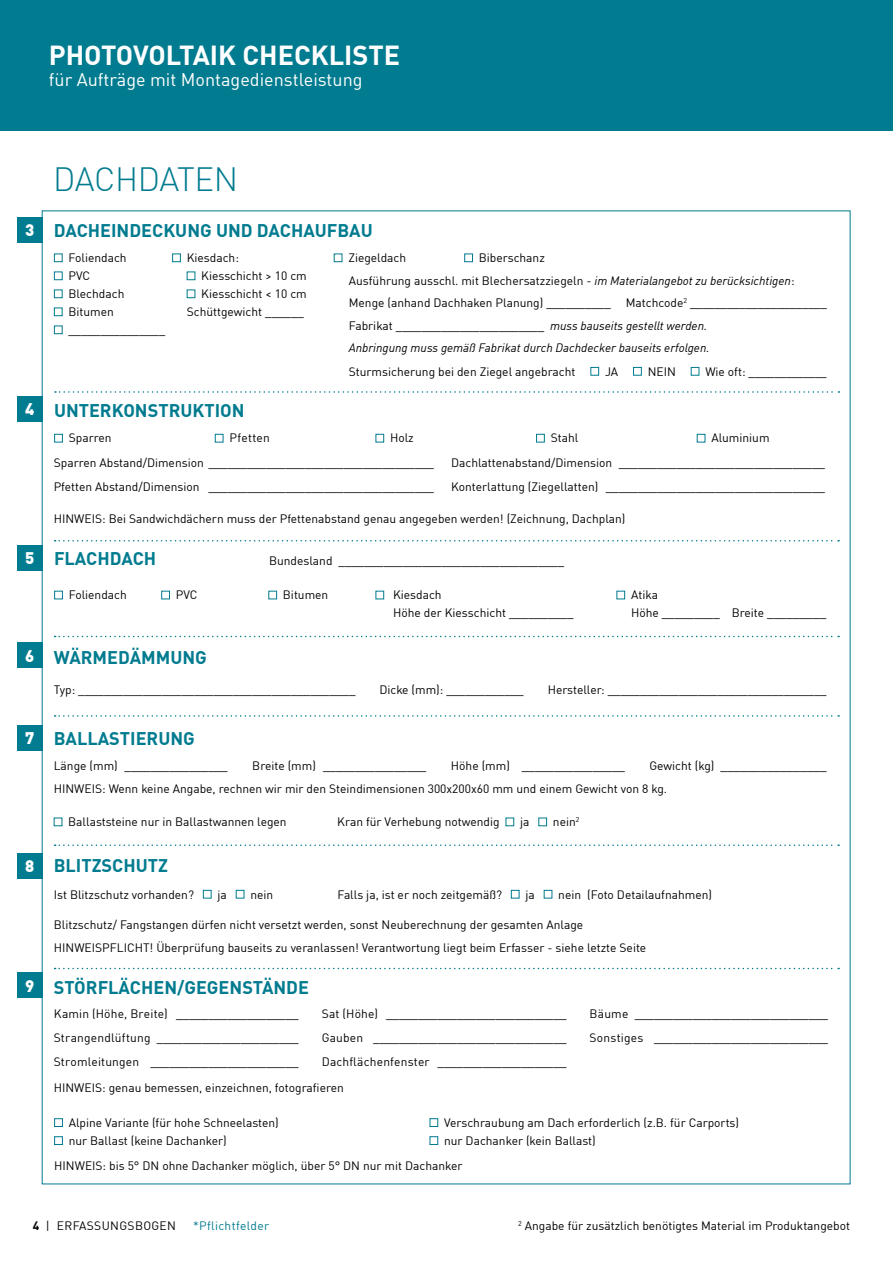
<style>
.page{position:relative;width:893px;height:1263px;background:#fff}
.page>*{position:absolute;margin:0;border:0;box-sizing:border-box;transform-origin:0 0}
.t1{font:300 33px "DIN Offc Pro";letter-spacing:-.015em;color:#007b8f}
.t2{font:700 27px "DIN Offc Pro";color:#fff}
.t3{font:700 18px "DIN Offc Pro";color:#007b8f}
.t4{font:18px "DIN Offc Pro";color:#fff}
.t5{font:900 16.5px "DIN Offc Pro";color:#fff}
.t6{font:12px/18px "DIN Offc Pro";color:#000}
.t7{font:12px "DIN Offc Pro";letter-spacing:.03em;color:#000}
.t8{font:12px "DIN Offc Pro";letter-spacing:.03em;color:#007b8f}
.s1{font-style:italic}
.s2{font-weight:700}
</style>
<div class="page">
<div style="left:0;top:0;width:893px;height:131px;background:#007b8f"></div>
<div style="left:334px;top:254px;width:8px;height:8px;border:1px solid #007b8f"></div>
<div style="left:464px;top:254px;width:9px;height:8px;border:1px solid #007b8f"></div>
<div style="left:590px;top:367px;width:9px;height:9px;border:1px solid #007b8f"></div>
<div style="left:633px;top:367px;width:9px;height:9px;border:1px solid #007b8f"></div>
<div style="left:691px;top:367px;width:8px;height:9px;border:1px solid #007b8f"></div>
<div style="left:54px;top:591px;width:9px;height:8px;border:1px solid #007b8f"></div>
<div style="left:161px;top:591px;width:9px;height:8px;border:1px solid #007b8f"></div>
<div style="left:268px;top:591px;width:9px;height:8px;border:1px solid #007b8f"></div>
<div style="left:203px;top:890px;width:9px;height:8px;border:1px solid #007b8f"></div>
<div style="left:236px;top:890px;width:8px;height:8px;border:1px solid #007b8f"></div>
<div style="left:511px;top:890px;width:8px;height:8px;border:1px solid #007b8f"></div>
<div style="left:544px;top:890px;width:8px;height:8px;border:1px solid #007b8f"></div>
<svg style="left:55px;top:391px;width:784px;height:2px"></svg>
<svg style="left:55px;top:636px;width:784px;height:1px"></svg>
<svg style="left:55px;top:715px;width:784px;height:2px"></svg>
<svg style="left:55px;top:844px;width:784px;height:2px"></svg>
<svg style="left:55px;top:968px;width:784px;height:1px"></svg>
<svg style="left:55px;top:540px;width:784px;height:1px"></svg>
<div style="left:54px;top:254px;width:9px;height:8px;border:1px solid #007b8f"></div>
<div style="left:54px;top:272px;width:9px;height:8px;border:1px solid #007b8f"></div>
<div style="left:54px;top:290px;width:9px;height:8px;border:1px solid #007b8f"></div>
<div style="left:54px;top:308px;width:9px;height:8px;border:1px solid #007b8f"></div>
<div style="left:54px;top:326px;width:9px;height:8px;border:1px solid #007b8f"></div>
<div style="left:172px;top:254px;width:9px;height:8px;border:1px solid #007b8f"></div>
<div style="left:187px;top:272px;width:8px;height:8px;border:1px solid #007b8f"></div>
<div style="left:187px;top:290px;width:8px;height:8px;border:1px solid #007b8f"></div>
<div style="left:538px;top:818px;width:9px;height:8px;border:1px solid #007b8f"></div>
<div style="left:54px;top:434px;width:9px;height:8px;border:1px solid #007b8f"></div>
<div style="left:215px;top:434px;width:8px;height:8px;border:1px solid #007b8f"></div>
<div style="left:375px;top:434px;width:9px;height:8px;border:1px solid #007b8f"></div>
<div style="left:536px;top:434px;width:9px;height:8px;border:1px solid #007b8f"></div>
<div style="left:697px;top:434px;width:8px;height:8px;border:1px solid #007b8f"></div>
<div style="left:375px;top:591px;width:9px;height:8px;border:1px solid #007b8f"></div>
<div style="left:616px;top:591px;width:9px;height:8px;border:1px solid #007b8f"></div>
<div style="left:54px;top:1118px;width:9px;height:9px;border:1px solid #007b8f"></div>
<div style="left:54px;top:1136px;width:9px;height:9px;border:1px solid #007b8f"></div>
<div style="left:430px;top:1118px;width:8px;height:9px;border:1px solid #007b8f"></div>
<div style="left:430px;top:1136px;width:8px;height:9px;border:1px solid #007b8f"></div>
<div style="left:17px;top:217px;width:26px;height:26px;background:#007b8f"></div>
<div style="left:17px;top:396px;width:26px;height:26px;background:#007b8f"></div>
<div style="left:17px;top:545px;width:26px;height:25px;background:#007b8f"></div>
<div style="left:17px;top:642px;width:26px;height:26px;background:#007b8f"></div>
<div style="left:17px;top:725px;width:26px;height:26px;background:#007b8f"></div>
<div style="left:17px;top:853px;width:26px;height:25px;background:#007b8f"></div>
<div style="left:17px;top:973px;width:26px;height:25px;background:#007b8f"></div>
<h2 class="t2" style="left:49px;top:33px;width:353px">PHOTOVOLTAIK CHECKLISTE</h2>
<h3 class="t4" style="left:49px;top:66px;width:315px">für Aufträge mit Montagedienstleistung</h3>
<h1 class="t1" style="left:53px;top:154px;width:187px">DACHDATEN</h1>
<h3 class="t5" style="left:25px;top:216px;width:11px">3</h3>
<h3 class="t3" style="left:54px;top:215px;width:321px">DACHEINDECKUNG UND DACHAUFBAU</h3>
<p class="t6" style="left:69px;top:248px;width:98px">Foliendach<br>PVC<br>Blechdach<br>Bitumen _______________</p>
<p class="t6" style="left:187px;top:248px;width:54px">Kiesdach:</p>
<p class="t6" style="left:201px;top:266px;width:107px">Kiesschicht &gt; 10 cm</p>
<p class="t6" style="left:201px;top:284px;width:107px">Kiesschicht &lt; 10 cm</p>
<p class="t6" style="left:187px;top:302px;width:119px">Schüttgewicht ______</p>
<p class="t6" style="left:349px;top:245px;width:480px;line-height:22.5px;text-indent:130px">Biberschanz<br>Ausführung ausschl. mit Blechersatzziegeln - <span class="s1">im Materialangebot zu berücksichtigen</span>:<br>Menge (anhand Dachhaken Planung) __________ Matchcode<sup>2</sup> ______________________ Fabrikat _______________________ <span class="s1">muss bauseits gestellt werden.<br>Anbringung muss gemäß Fabrikat durch Dachdecker bauseits erfolgen.</span></p>
<p class="t6" style="left:349px;top:361px;width:228px">Sturmsicherung bei den Ziegel angebracht</p>
<p class="t6" style="left:605px;top:361px;width:15px">JA</p>
<p class="t6" style="left:648px;top:361px;width:30px">NEIN</p>
<p class="t6" style="left:705px;top:361px;width:123px">Wie oft: _____________</p>
<p class="t6" style="left:348px;top:248px;width:59px">Ziegeldach</p>
<h3 class="t5" style="left:25px;top:395px;width:11px">4</h3>
<h3 class="t3" style="left:54px;top:395px;width:192px">UNTERKONSTRUKTION</h3>
<p class="t6" style="left:69px;top:428px;width:44px">Sparren</p>
<p class="t6" style="left:229px;top:428px;width:42px">Pfetten</p>
<p class="t6" style="left:390px;top:428px;width:25px">Holz</p>
<p class="t6" style="left:551px;top:428px;width:29px">Stahl</p>
<p class="t6" style="left:711px;top:428px;width:60px">Aluminium</p>
<p class="t6" style="left:54px;top:449px;width:382px;line-height:24px">Sparren Abstand/Dimension ___________________________________<br>Pfetten Abstand/Dimension ___________________________________</p>
<p class="t6" style="left:451px;top:449px;width:375px;line-height:24px">Dachlattenabstand/Dimension ________________________________<br>Konterlattung (Ziegellatten) __________________________________</p>
<p class="t6" style="left:54px;top:509px;width:573px">HINWEIS: Bei Sandwichdächern muss der Pfettenabstand genau angegeben werden! (Zeichnung, Dachplan)</p>
<h3 class="t5" style="left:25px;top:544px;width:11px">5</h3>
<h3 class="t3" style="left:54px;top:543px;width:104px">FLACHDACH</h3>
<p class="t6" style="left:269px;top:550px;width:296px">Bundesland ___________________________________</p>
<p class="t6" style="left:69px;top:585px;width:60px">Foliendach</p>
<p class="t6" style="left:176px;top:585px;width:23px">PVC</p>
<p class="t6" style="left:283px;top:585px;width:47px">Bitumen</p>
<p class="t6" style="left:393px;top:585px;width:182px">Kiesdach<br>Höhe der Kiesschicht __________</p>
<p class="t6" style="left:631px;top:585px;width:197px">Atika<br>Höhe _________ Breite _________</p>
<h3 class="t5" style="left:25px;top:641px;width:11px">6</h3>
<h3 class="t3" style="left:54px;top:642px;width:155px">WÄRMEDÄMMUNG</h3>
<p class="t6" style="left:54px;top:679px;width:303px">Typ: ___________________________________________</p>
<p class="t6" style="left:379px;top:679px;width:146px">Dicke (mm): ____________</p>
<p class="t6" style="left:548px;top:679px;width:280px">Hersteller: ___________________________________</p>
<h3 class="t5" style="left:25px;top:724px;width:11px">7</h3>
<h3 class="t3" style="left:54px;top:723px;width:143px">BALLASTIERUNG</h3>
<p class="t6" style="left:54px;top:755px;width:175px">Länge (mm) ________________</p>
<p class="t6" style="left:252px;top:755px;width:175px">Breite (mm) ________________</p>
<p class="t6" style="left:451px;top:755px;width:175px">Höhe (mm) ________________</p>
<p class="t6" style="left:54px;top:752px;width:774px;line-height:23.5px;text-indent:596px">Gewicht (kg) ________________<br>HINWEIS: Wenn keine Angabe, rechnen wir mir den Steindimensionen 300x200x60 mm und einem Gewicht von 8 kg.</p>
<p class="t6" style="left:68px;top:812px;width:220px">Ballaststeine nur in Ballastwannen legen</p>
<p class="t6" style="left:337px;top:812px;width:164px">Kran für Verhebung notwendig</p>
<p class="t6" style="left:520px;top:812px;width:11px">ja</p>
<p class="t6" style="left:553px;top:812px;width:28px">nein<sup>2</sup></p>
<h3 class="t5" style="left:25px;top:852px;width:11px">8</h3>
<h3 class="t3" style="left:54px;top:851px;width:116px">BLITZSCHUTZ</h3>
<p class="t6" style="left:54px;top:884px;width:142px">Ist Blitzschutz vorhanden?</p>
<p class="t6" style="left:217px;top:884px;width:11px">ja</p>
<p class="t6" style="left:250px;top:884px;width:24px">nein</p>
<p class="t6" style="left:337px;top:884px;width:166px">Falls ja, ist er noch zeitgemäß?</p>
<p class="t6" style="left:525px;top:884px;width:11px">ja</p>
<p class="t6" style="left:558px;top:884px;width:155px">nein (Foto Detailaufnahmen)</p>
<p class="t6" style="left:54px;top:911px;width:594px;line-height:23.5px">Blitzschutz/ Fangstangen dürfen nicht versetzt werden, sonst Neuberechnung der gesamten Anlage<br>HINWEISPFLICHT! Überprüfung bauseits zu veranlassen! Verantwortung liegt beim Erfasser - siehe letzte Seite</p>
<h3 class="t5" style="left:25px;top:971px;width:11px">9</h3>
<h3 class="t3" style="left:54px;top:972px;width:257px">STÖRFLÄCHEN/GEGENSTÄNDE</h3>
<p class="t6" style="left:54px;top:1000px;width:246px;line-height:24px;text-align:justify">Kamin (Höhe, Breite) ___________________ Strangendlüftung ______________________ Stromleitungen _______________________</p>
<p class="t6" style="left:322px;top:1000px;width:246px;line-height:24px;text-align:justify">Sat (Höhe) ____________________________ Gauben ______________________________ Dachflächenfenster ____________________</p>
<p class="t6" style="left:590px;top:1000px;width:240px;line-height:24px">Bäume ______________________________<br>Sonstiges ___________________________</p>
<p class="t6" style="left:54px;top:1077px;width:292px">HINWEIS: genau bemessen, einzeichnen, fotografieren</p>
<p class="t6" style="left:69px;top:1112px;width:212px">Alpine Variante (für hohe Schneelasten) nur Ballast (keine Dachanker)</p>
<p class="t6" style="left:444px;top:1112px;width:297px">Verschraubung am Dach erforderlich (z.B. für Carports) nur Dachanker (kein Ballast)</p>
<p class="t6" style="left:54px;top:1155px;width:410px">HINWEIS: bis 5° DN ohne Dachanker möglich, über 5° DN nur mit Dachanker</p>
<p class="t7" style="left:33px;top:1216px;width:145px"><span class="s2">4</span> | ERFASSUNGSBOGEN</p>
<p class="t8" style="left:193px;top:1216px;width:78px">*Pflichtfelder</p>
<p class="t6" style="left:518px;top:1215px;width:333px"><sup>2</sup> Angabe für zusätzlich benötigtes Material im Produktangebot</p>
</div>
